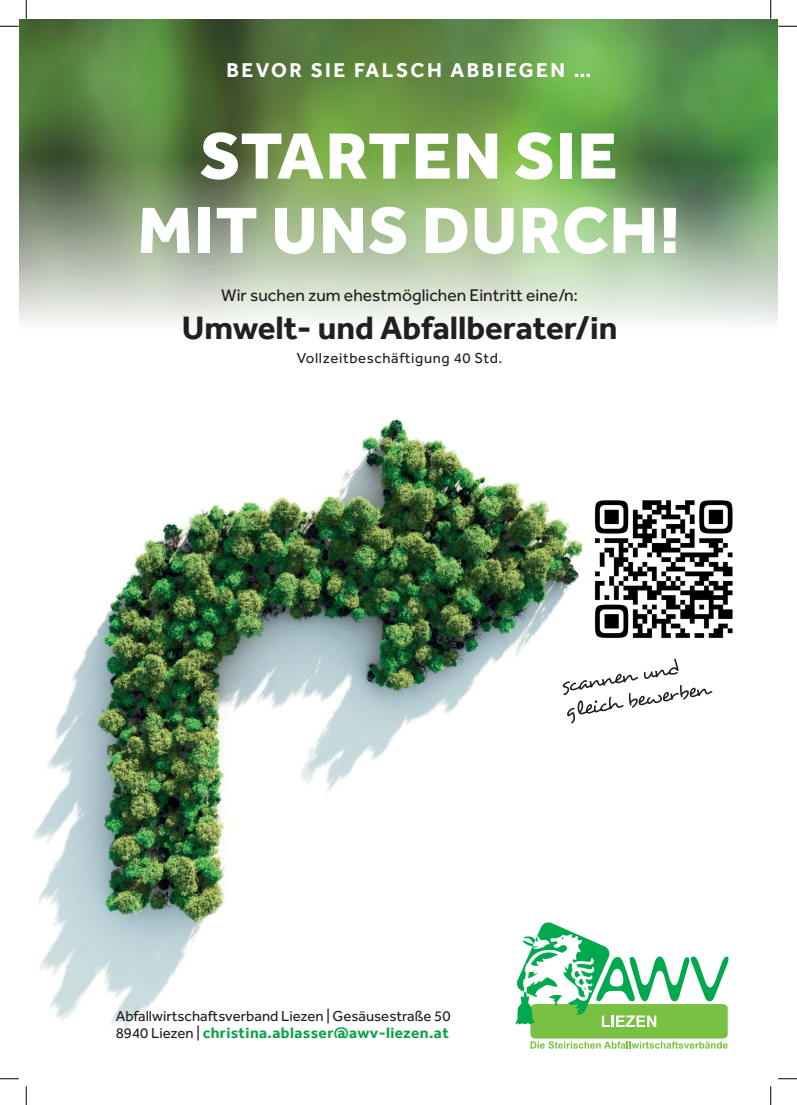
<style>
.page{position:relative;width:797px;height:1105px;background:#fff}
.page>*{position:absolute;margin:0;border:0;box-sizing:border-box;transform-origin:0 0}
.t1{font:800 67.5px/74.4px "Effra";letter-spacing:.02em;color:#fff;text-align:center}
.t2{font:700 33.25px "Effra";color:#231f20}
.t3{font:700 20.5px "Effra";letter-spacing:.12em;color:#fff}
.t4{font:17.5px "Effra";color:#231f20}
.t5{font:700 15.62px "Effra";letter-spacing:.025em;color:#0fa14a}
.t6{font:15px "Effra";color:#231f20}
.t7{font:15px "Effra";letter-spacing:.04em;color:#231f20}
.s1{font-weight:400;font-size:15px;color:#231f20}
</style>
<div class="page">
<img style="left:33px;top:419px;width:643px;height:611px">
<img style="left:19px;top:19px;width:758px;height:304px">
<svg style="left:515px;top:921px;width:213px;height:128px"></svg>
<svg style="left:562px;top:659px;width:150px;height:64px"></svg>
<img style="left:582px;top:491px;width:151px;height:166px">
<svg style="left:0;top:25px;width:19px;height:2px"></svg>
<svg style="left:778px;top:25px;width:19px;height:2px"></svg>
<svg style="left:0;top:1078px;width:19px;height:1px"></svg>
<svg style="left:778px;top:1078px;width:19px;height:1px"></svg>
<svg style="left:25px;top:0;width:2px;height:19px"></svg>
<svg style="left:25px;top:1086px;width:2px;height:19px"></svg>
<svg style="left:770px;top:0;width:1px;height:19px"></svg>
<svg style="left:770px;top:1086px;width:1px;height:19px"></svg>
<h3 class="t3" style="left:226px;top:57px;width:366px">BEVOR SIE FALSCH ABBIEGEN …</h3>
<h1 class="t1" style="left:138px;top:117px;width:544px">STARTEN SIE<br>MIT UNS DURCH!</h1>
<p class="t4" style="left:221px;top:285px;width:358px">Wir suchen zum ehestmöglichen Eintritt eine/n:</p>
<h2 class="t2" style="left:182px;top:308px;width:437px">Umwelt- und Abfallberater/in</h2>
<p class="t7" style="left:297px;top:349px;width:207px">Vollzeitbeschäftigung 40 Std.</p>
<p class="t6" style="left:116px;top:1008px;width:336px">Abfallwirtschaftsverband Liezen | Gesäusestraße 50</p>
<p class="t5" style="left:116px;top:1023px;width:334px"><span class="s1">8940 Liezen |</span> christina.ablasser@awv-liezen.at</p>
</div>
